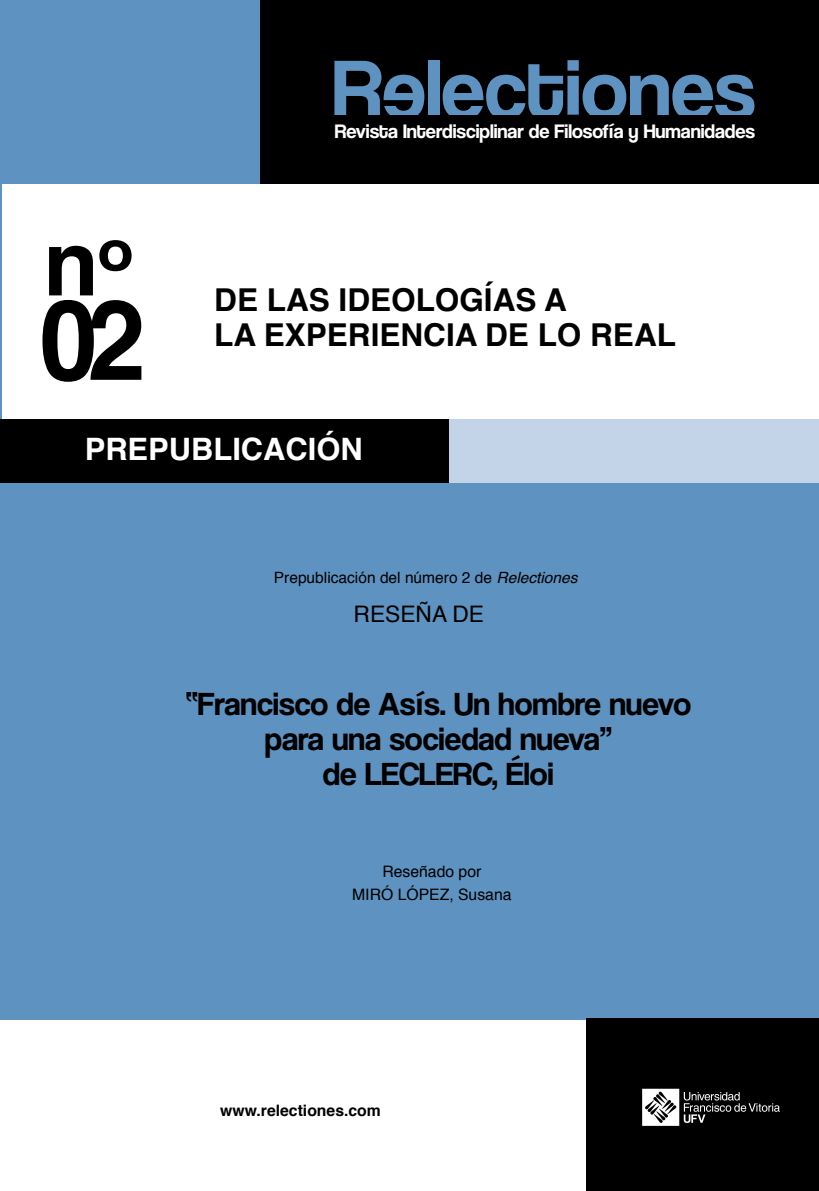
<style>
.page{position:relative;width:819px;height:1191px;background:#fff}
.page>*{position:absolute;margin:0;border:0;box-sizing:border-box;transform-origin:0 0}
.t1{font:700 112px "Helvetica";color:#000;scale:.94 1}
.t2{font:700 91px "Helvetica";color:#000}
.t3{font:33.25px/35px "Coolvetica Rg";color:#000;text-align:center}
.t4{font:700 31.5px/35px "Helvetica";color:#000}
.t5{font:700 30.8px "Helvetica";color:#fff}
.t6{font:22.75px "Helvetica";color:#000}
.t7{font:20.3px "Coolvetica Rg";color:#fff}
.t8{font:15.75px/22.8px "Helvetica";color:#000;text-align:center}
.t9{font:700 15.75px "Helvetica";color:#000}
.t10{font:15.58px "Helvetica";color:#000}
.s1{font-style:italic}
</style>
<div class="page">
<div style="left:0;top:0;width:819px;height:1020px;background:#5e92c0"></div>
<div style="left:260px;top:0;width:559px;height:184px;background:#000"></div>
<svg style="left:334px;top:61px;width:90px;height:54px"></svg>
<div style="left:428px;top:60px;width:11px;height:55px;background:#5e92c0"></div>
<svg style="left:442px;top:60px;width:312px;height:55px"></svg>
<div style="left:2px;top:184px;width:817px;height:235px;background:#fff"></div>
<div style="left:0;top:419px;width:470px;height:64px;background:#000"></div>
<div style="left:449px;top:419px;width:370px;height:64px;background:#c3d4e8"></div>
<div style="left:586px;top:1018px;width:233px;height:173px;background:#000"></div>
<svg style="left:642px;top:1088px;width:37px;height:37px"></svg>
<svg style="left:645px;top:1091px;width:31px;height:32px"></svg>
<svg style="left:683px;top:1092px;width:96px;height:31px"></svg>
<h2 class="t2" style="left:43px;top:196px;width:90px">Nº</h2>
<h1 class="t1" style="left:39px;top:250px;width:115px">02</h1>
<p class="t7" style="left:335px;top:120px;width:422px">Revista Interdisciplinar de Filosofía y Humanidades</p>
<p class="t4" style="left:214px;top:282px;width:353px">DE LAS IDEOLOGÍAS A<br>LA EXPERIENCIA</p>
<p class="t4" style="left:485px;top:317px;width:127px">DE LO REAL</p>
<p class="t5" style="left:85px;top:424px;width:279px">PREPUBLICACIÓN</p>
<p class="t10" style="left:274px;top:566px;width:305px">Prepublicación del número 2 de <span class="s1">Relectiones</span></p>
<p class="t6" style="left:353px;top:596px;width:132px">RESEÑA DE</p>
<p class="t3" style="left:186px;top:686px;width:507px">“Francisco de Asís. Un hombre nuevo para una sociedad nueva”<br>de Leclerc, Éloi</p>
<p class="t8" style="left:352px;top:861px;width:161px">Reseñado por<br>MIRÓ LÓPEZ, Susana</p>
<p class="t9" style="left:220px;top:1097px;width:162px">WWW.RELECTIONES.COM</p>
</div>
